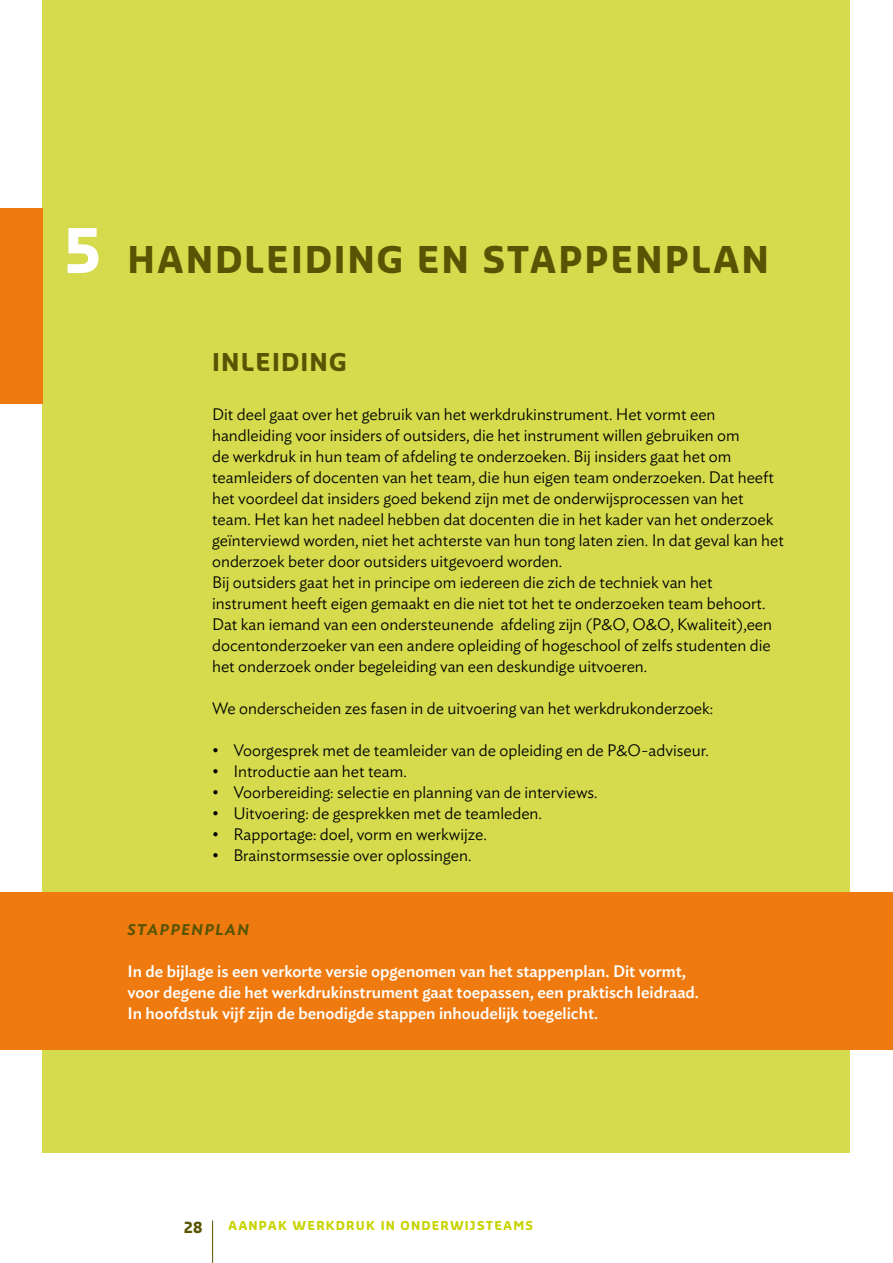
<style>
.page{position:relative;width:893px;height:1263px;background:#fff}
.page>*{position:absolute;margin:0;border:0;box-sizing:border-box;transform-origin:0 0}
.t1{font:700 60px "Sansa Pro";color:#fff}
.t2{font:700 36px "Sansa Pro";letter-spacing:.05em;color:#595403}
.t3{font:700 24px "Sansa Pro";letter-spacing:.05em;color:#595403}
.t4{font:italic 500 21px "Ideal Sans";letter-spacing:.05em;color:#595403}
.t5{font:300 16.5px/21px "Ideal Sans";color:#000}
.t6{font:500 16.5px/21px "Ideal Sans";color:#fff}
.t7{font:700 15px "Sansa Pro";color:#595403}
.t8{font:700 12px "Sansa Pro";letter-spacing:.1em;color:#c8d300}
</style>
<div class="page">
<div style="left:43px;top:0;width:807px;height:1152px;background:#d5db4d"></div>
<div style="left:0;top:893px;width:893px;height:157px;background:#ef7b10"></div>
<div style="left:0;top:208px;width:43px;height:196px;background:#ef7b10"></div>
<hr style="left:212px;top:1220px;width:1px;height:43px;background:#595403">
<h1 class="t1" style="left:64px;top:211px;width:39px">5</h1>
<h2 class="t2" style="left:128px;top:236px;width:643px">HANDLEIDING EN STAPPENPLAN</h2>
<h3 class="t3" style="left:212px;top:346px;width:136px">INLEIDING</h3>
<p class="t5" style="left:212px;top:402px;width:573px">Dit deel gaat over het gebruik van het werkdrukinstrument. Het vormt een handleiding voor insiders of outsiders, die het instrument willen gebruiken om<br>de werkdruk in hun team of afdeling te onderzoeken. Bij insiders gaat het om teamleiders of docenten van het team, die hun eigen team onderzoeken. Dat heeft het voordeel dat insiders goed bekend zijn met de onderwijsprocessen van het team. Het kan het nadeel hebben dat docenten die in het kader van het onderzoek geïnterviewd worden, niet het achterste van hun tong laten zien. In dat geval kan het onderzoek beter door outsiders uitgevoerd worden.<br>Bij outsiders gaat het in principe om iedereen die zich de techniek van het instrument heeft eigen gemaakt en die niet tot het te onderzoeken team behoort.<br>Dat kan iemand van een ondersteunende afdeling zijn (P&amp;O, O&amp;O, Kwaliteit),een docentonderzoeker van een andere opleiding of hogeschool of zelfs studenten die het onderzoek onder begeleiding van een deskundige uitvoeren.</p>
<p class="t5" style="left:212px;top:696px;width:503px">We onderscheiden zes fasen in de uitvoering van het werkdrukonderzoek:</p>
<p class="t5" style="left:212px;top:738px;width:498px">• Voorgesprek met de teamleider van de opleiding en de P&amp;O-adviseur.</p>
<p class="t5" style="left:212px;top:759px;width:196px">• Introductie aan het team.</p>
<p class="t5" style="left:212px;top:780px;width:387px">• Voorbereiding: selectie en planning van de interviews.</p>
<p class="t5" style="left:212px;top:801px;width:331px">• Uitvoering: de gesprekken met de teamleden.</p>
<p class="t5" style="left:212px;top:822px;width:276px">• Rapportage: doel, vorm en werkwijze.</p>
<p class="t5" style="left:212px;top:843px;width:261px">• Brainstormsessie over oplossingen.</p>
<p class="t4" style="left:128px;top:911px;width:124px">stappenplan</p>
<p class="t6" style="left:128px;top:959px;width:573px">In de bijlage is een verkorte versie opgenomen van het stappenplan. Dit vormt, voor degene die het werkdrukinstrument gaat toepassen, een praktisch leidraad.<br>In hoofdstuk vijf zijn de benodigde stappen inhoudelijk toegelicht.</p>
<p class="t7" style="left:184px;top:1217px;width:20px">28</p>
<p class="t8" style="left:228px;top:1218px;width:307px">AANPAK WERKDRUK IN ONDERWIJSTEAMS</p>
</div>
